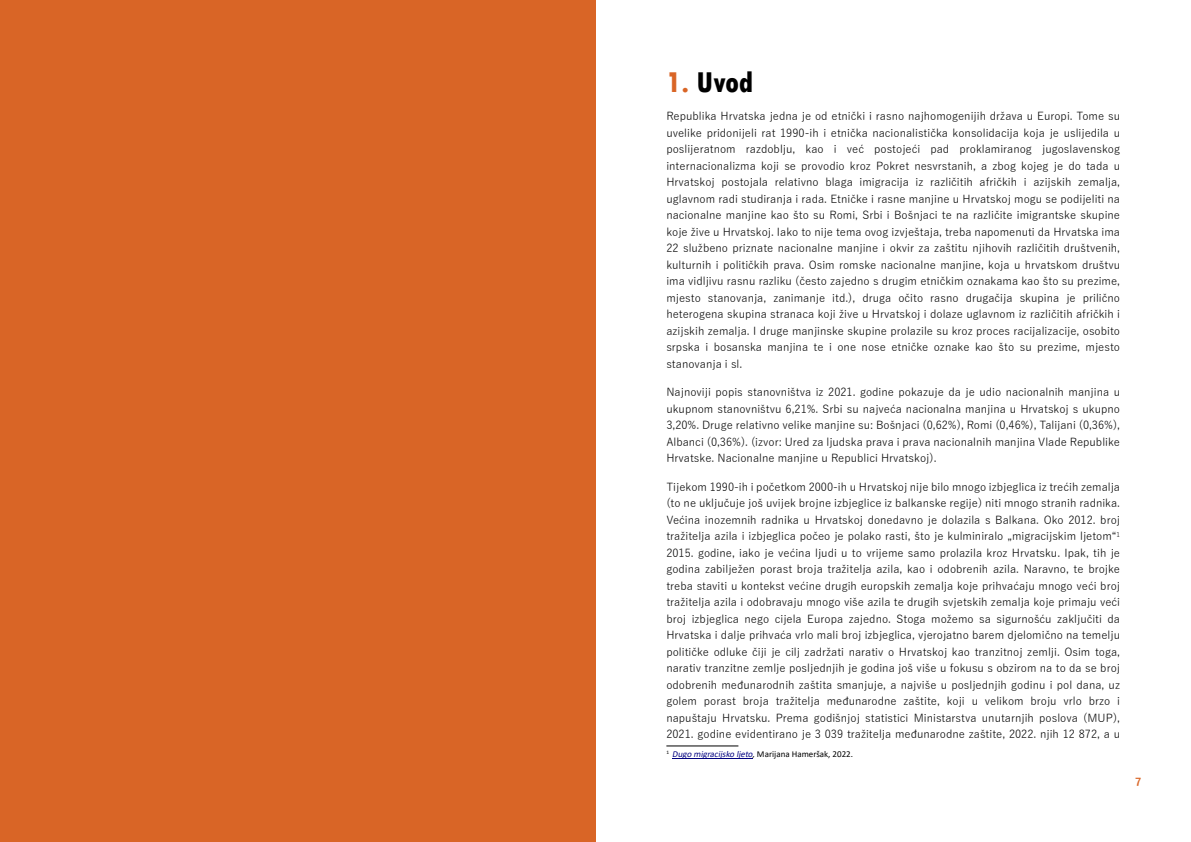
<style>
.page{position:relative;width:1191px;height:842px;background:#fff}
.page>*{position:absolute;margin:0;border:0;box-sizing:border-box;transform-origin:0 0}
.t1{font:800 condensed 30px "Tw Cen";color:#000}
.t2{font:11px/16.5px "Yu Gothic";color:#000;text-align:justify}
.t3{font:700 11px "Yu Gothic";color:#d96526}
.t4{font:9px "Calibri";color:#000}
.s1{color:#d96526}
.s2{font-style:italic;color:#000080}
.s3{font-style:italic}
</style>
<div class="page">
<hr style="left:666px;top:745px;width:72px;height:1px;background:#000">
<hr style="left:672px;top:758px;width:80px;height:1px;background:#000080">
<div style="left:0;top:0;width:595px;height:842px;background:#d96526"></div>
<h1 class="t1" style="left:666px;top:71px;width:88px"><span class="s1">1.</span> Uvod</h1>
<p class="t2" style="left:666px;top:108px;width:455px">Republika Hrvatska jedna je od etnički i rasno najhomogenijih država u Europi. Tome su uvelike pridonijeli rat 1990-ih i etnička nacionalistička konsolidacija koja je uslijedila u poslijeratnom razdoblju, kao i već postojeći pad proklamiranog jugoslavenskog internacionalizma koji se provodio kroz Pokret nesvrstanih, a zbog kojeg je do tada u Hrvatskoj postojala relativno blaga imigracija iz različitih afričkih i azijskih zemalja, uglavnom radi studiranja i rada. Etničke i rasne manjine u Hrvatskoj mogu se podijeliti na nacionalne manjine kao što su Romi, Srbi i Bošnjaci te na različite imigrantske skupine koje žive u Hrvatskoj. Iako to nije tema ovog izvještaja, treba napomenuti da Hrvatska ima 22 službeno priznate nacionalne manjine i okvir za zaštitu njihovih različitih društvenih, kulturnih i političkih prava. Osim romske nacionalne manjine, koja u hrvatskom društvu ima vidljivu rasnu razliku (često zajedno s drugim etničkim oznakama kao što su prezime, mjesto stanovanja, zanimanje itd.), druga očito rasno drugačija skupina je prilično heterogena skupina stranaca koji žive u Hrvatskoj i dolaze uglavnom iz različitih afričkih i azijskih zemalja. I druge manjinske skupine prolazile su kroz proces racijalizacije, osobito srpska i bosanska manjina te i one nose etničke oznake kao što su prezime, mjesto stanovanja i sl.</p>
<p class="t2" style="left:666px;top:384px;width:455px">Najnoviji popis stanovništva iz 2021. godine pokazuje da je udio nacionalnih manjina u ukupnom stanovništvu 6,21%. Srbi su najveća nacionalna manjina u Hrvatskoj s ukupno 3,20%. Druge relativno velike manjine su: Bošnjaci (0,62%), Romi (0,46%), Talijani (0,36%), Albanci (0,36%). (izvor: Ured za ljudska prava i prava nacionalnih manjina Vlade Republike Hrvatske. Nacionalne manjine u Republici Hrvatskoj).</p>
<p class="t2" style="left:666px;top:478px;width:455px">Tijekom 1990-ih i početkom 2000-ih u Hrvatskoj nije bilo mnogo izbjeglica iz trećih zemalja (to ne uključuje još uvijek brojne izbjeglice iz balkanske regije) niti mnogo stranih radnika.<br>Većina inozemnih radnika u Hrvatskoj donedavno je dolazila s Balkana. Oko 2012. broj tražitelja azila i izbjeglica počeo je polako rasti, što je kulminiralo „migracijskim ljetom“<sup>1<br></sup>2015. godine, iako je većina ljudi u to vrijeme samo prolazila kroz Hrvatsku. Ipak, tih je godina zabilježen porast broja tražitelja azila, kao i odobrenih azila. Naravno, te brojke treba staviti u kontekst većine drugih europskih zemalja koje prihvaćaju mnogo veći broj tražitelja azila i odobravaju mnogo više azila te drugih svjetskih zemalja koje primaju veći broj izbjeglica nego cijela Europa zajedno. Stoga možemo sa sigurnošću zaključiti da Hrvatska i dalje prihvaća vrlo mali broj izbjeglica, vjerojatno barem djelomično na temelju političke odluke čiji je cilj zadržati narativ o Hrvatskoj kao tranzitnoj zemlji. Osim toga, narativ tranzitne zemlje posljednjih je godina još više u fokusu s obzirom na to da se broj odobrenih međunarodnih zaštita smanjuje, a najviše u posljednjih godinu i pol dana, uz golem porast broja tražitelja međunarodne zaštite, koji u velikom broju vrlo brzo i napuštaju Hrvatsku. Prema godišnjoj statistici Ministarstva unutarnjih poslova (MUP), 2021. godine evidentirano je 3 039 tražitelja međunarodne zaštite, 2022. njih 12 872, a u</p>
<p class="t4" style="left:666px;top:750px;width:188px"><sup>1</sup> <span class="s2">Dugo migracijsko ljeto</span><span class="s3">,</span> Marijana Hameršak, 2022.</p>
<p class="t3" style="left:1135px;top:776px;width:8px">7</p>
</div>
